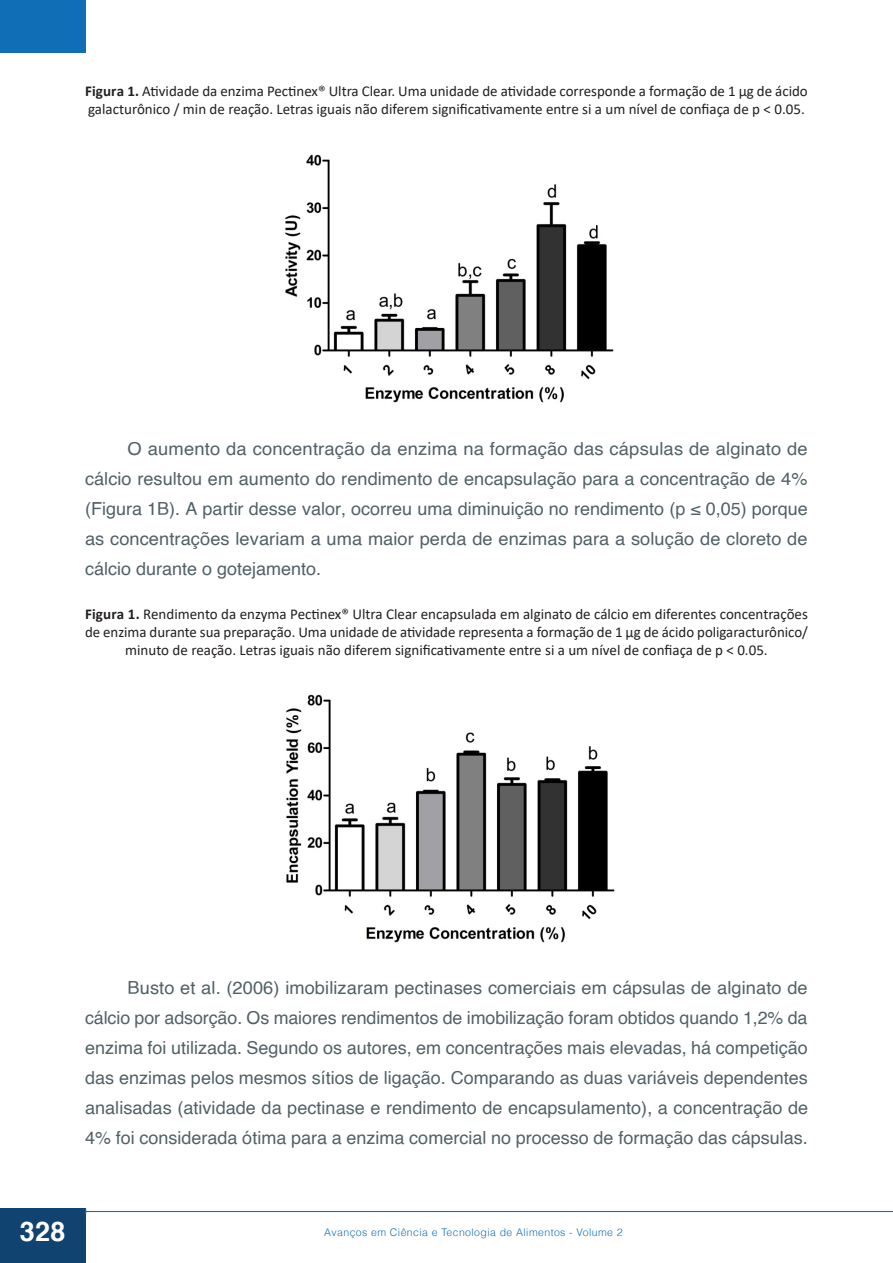
<style>
.page{position:relative;width:893px;height:1263px;background:#fff}
.page>*{position:absolute;margin:0;border:0;box-sizing:border-box;transform-origin:0 0}
.t1{font:700 27px "Helvetica";color:#fff}
._04_texto{font:18px/30px "Helvetica";color:#516166;text-align:justify}
._06_figura-quadro-ta{font:15px/18px "Calibri";color:#231f20}
.t2{font:300 10.5px "Helvetica";letter-spacing:.04em;color:#106eb6}
.s1{font-weight:700}
</style>
<div class="page">
<div style="left:0;top:1209px;width:85px;height:54px;background:#104370"></div>
<hr style="left:86px;top:1211px;width:807px;height:1px;background:#106eb6">
<div style="left:0;top:0;width:85px;height:52px;background:#106eb6"></div>
<img style="left:285px;top:154px;width:329px;height:249px">
<img style="left:286px;top:694px;width:329px;height:249px">
<p class="_06_figura-quadro-ta" style="left:85px;top:82px;width:724px"><span class="s1">Figura 1.</span> Atividade da enzima Pectinex® Ultra Clear. Uma unidade de atividade corresponde a formação de 1 μg de ácido galacturônico / min de reação. Letras iguais não diferem significativamente entre si a um nível de confiaça de p &lt; 0.05.</p>
<p class="_04_texto" style="left:85px;top:434px;width:724px;text-indent:43px">O aumento da concentração da enzima na formação das cápsulas de alginato de cálcio resultou em aumento do rendimento de encapsulação para a concentração de 4% (Figura 1B). A partir desse valor, ocorreu uma diminuição no rendimento (p ≤ 0,05) porque as concentrações levariam a uma maior perda de enzimas para a solução de cloreto de cálcio durante o gotejamento.</p>
<p class="_06_figura-quadro-ta" style="left:85px;top:604px;width:724px;text-align:center"><span class="s1">Figura 1.</span> Rendimento da enzyma Pectinex® Ultra Clear encapsulada em alginato de cálcio em diferentes concentrações de enzima durante sua preparação. Uma unidade de atividade representa a formação de 1 μg de ácido poligaracturônico/ minuto de reação. Letras iguais não diferem significativamente entre si a um nível de confiaça de p &lt; 0.05.</p>
<p class="_04_texto" style="left:85px;top:973px;width:725px;text-indent:43px">Busto et al. (2006) imobilizaram pectinases comerciais em cápsulas de alginato de cálcio por adsorção. Os maiores rendimentos de imobilização foram obtidos quando 1,2% da enzima foi utilizada. Segundo os autores, em concentrações mais elevadas, há competição das enzimas pelos mesmos sítios de ligação. Comparando as duas variáveis dependentes analisadas (atividade da pectinase e rendimento de encapsulamento), a concentração de 4% foi considerada ótima para a enzima comercial no processo de formação das cápsulas.</p>
<h1 class="t1" style="left:20px;top:1210px;width:47px">328</h1>
<p class="t2" style="left:324px;top:1226px;width:300px">Avanços em Ciência e Tecnologia de Alimentos - Volume 2</p>
</div>
